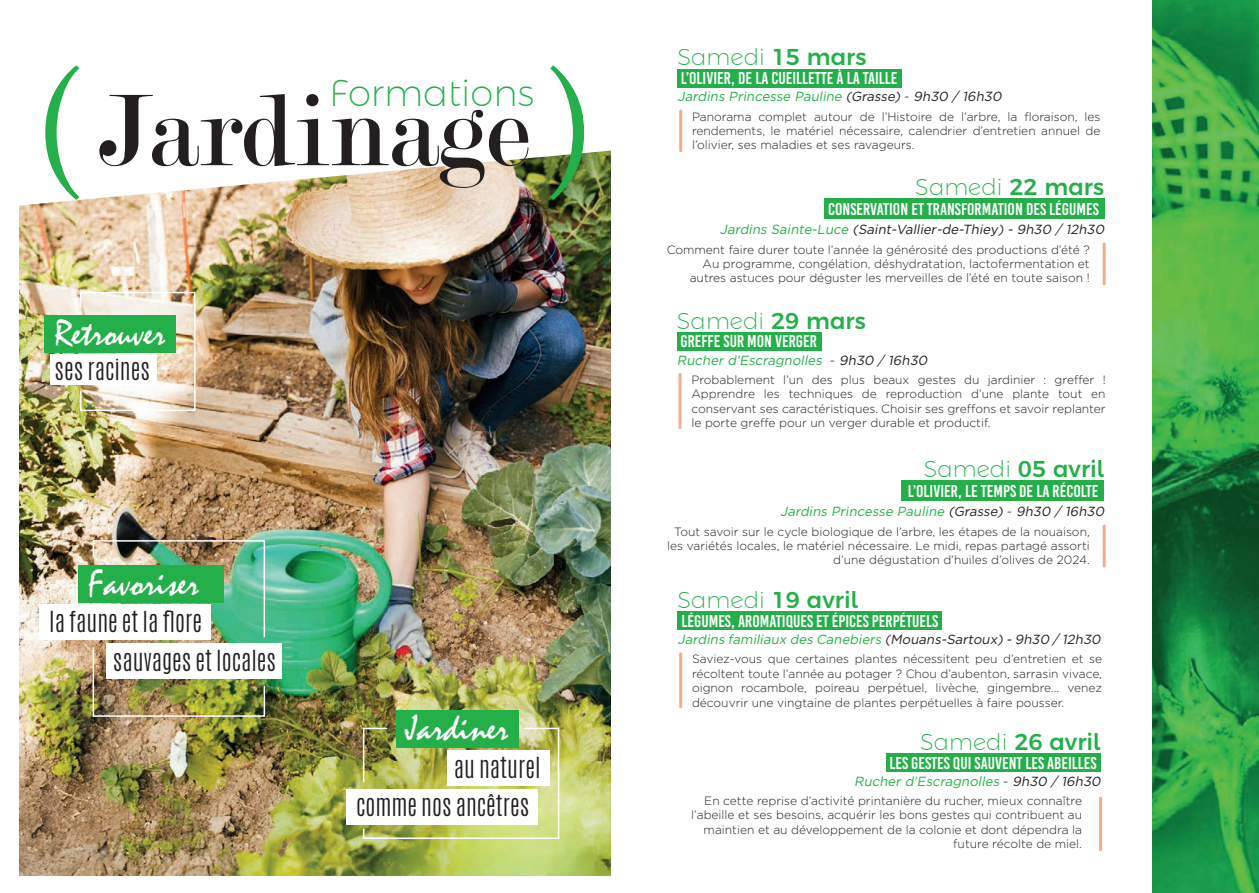
<style>
.page{position:relative;width:1259px;height:893px;background:#fff}
.page>*{position:absolute;margin:0;border:0;box-sizing:border-box;transform-origin:0 0}
.t1{font:108.9px "Modern";color:#231f20}
.t2{font:37.5px "Mistral";color:#fff}
.t3{font:200 37.5px "Montserrat Alternates";color:#25af4a}
.t4{font:300 24.15px/38.4px "Antonio";color:#231f20}
.t5{font:500 22.95px "Montserrat Alternates";color:#25af4a}
.t6{font:200 22.95px "Montserrat Alternates";color:#25af4a}
.t7{font:17.1px "Bebas Kai";color:#fff}
.t8{font:italic 13.2px "Gotham";color:#25af4a}
.t9{font:italic 13.2px "Gotham";color:#231f20}
.t10{font:300 12px/14.4px "Gotham";color:#231f20;text-align:justify}
.s1{font-weight:500}
.s2{color:#231f20}
.s3{font-weight:300;font-style:normal;color:#231f20}
.s4{color:#25af4a}
.s5{font-weight:200}
</style>
<div class="page">
<img style="left:19px;top:150px;width:592px;height:726px">
<svg style="left:550px;top:65px;width:34px;height:135px"></svg>
<div style="left:44px;top:315px;width:132px;height:37px;background:#25af4a"></div>
<div style="left:50px;top:355px;width:106px;height:30px;background:#fff"></div>
<div style="left:677px;top:69px;width:225px;height:19px;background:#25af4a"></div>
<hr style="left:679px;top:111px;width:3px;height:40px;background:#f0ae8b">
<div style="left:677px;top:332px;width:144px;height:19px;background:#25af4a"></div>
<hr style="left:678px;top:374px;width:3px;height:54px;background:#f0ae8b">
<div style="left:824px;top:198px;width:280px;height:21px;background:#25af4a"></div>
<hr style="left:1102px;top:244px;width:3px;height:40px;background:#f0ae8b">
<div style="left:901px;top:481px;width:203px;height:20px;background:#25af4a"></div>
<hr style="left:1102px;top:526px;width:3px;height:40px;background:#f0ae8b">
<div style="left:885px;top:753px;width:215px;height:19px;background:#25af4a"></div>
<hr style="left:1099px;top:798px;width:3px;height:52px;background:#f0ae8b">
<img style="left:1153px;top:0;width:106px;height:893px">
<svg style="left:79px;top:291px;width:117px;height:121px"></svg>
<div style="left:677px;top:611px;width:265px;height:19px;background:#25af4a"></div>
<hr style="left:679px;top:654px;width:3px;height:53px;background:#f0ae8b">
<svg style="left:45px;top:65px;width:34px;height:135px"></svg>
<div style="left:78px;top:565px;width:146px;height:37px;background:#25af4a"></div>
<div style="left:39px;top:604px;width:172px;height:36px;background:#fff"></div>
<div style="left:107px;top:643px;width:175px;height:36px;background:#fff"></div>
<img style="left:92px;top:646px;width:174px;height:72px">
<img style="left:92px;top:539px;width:174px;height:100px">
<div style="left:396px;top:710px;width:122px;height:37px;background:#25af4a"></div>
<div style="left:346px;top:789px;width:191px;height:35px;background:#fff"></div>
<svg style="left:362px;top:727px;width:198px;height:113px"></svg>
<h2 class="t3" style="left:329px;top:65px;width:206px">Formations</h2>
<h1 class="t1" style="left:97px;top:76px;width:434px">Jardinage</h1>
<h2 class="t2" style="left:54px;top:310px;width:112px">Retrouver</h2>
<h3 class="t4" style="left:54px;top:350px;width:97px">ses racines</h3>
<h2 class="t2" style="left:88px;top:560px;width:112px">Favoriser</h2>
<h3 class="t4" style="left:113px;top:603px;width:165px;text-indent:-64px">la faune et la flore sauvages et locales</h3>
<h2 class="t2" style="left:406px;top:705px;width:104px">Jardiner</h2>
<h3 class="t4" style="left:454px;top:748px;width:88px">au naturel</h3>
<h3 class="t4" style="left:356px;top:787px;width:175px">comme nos ancêtres</h3>
<h3 class="t6" style="left:677px;top:40px;width:190px">Samedi <span class="s1">15 mars</span></h3>
<h3 class="t7" style="left:681px;top:69px;width:218px">L’OLIVIER, DE LA CUEILLETTE À LA TAILLE</h3>
<p class="t8" style="left:677px;top:88px;width:328px">Jardins Princesse Pauline <span class="s2">(Grasse)</span> <span class="s3">-</span> <span class="s2">9h30 / 16h30</span></p>
<p class="t10" style="left:692px;top:109px;width:410px">Panorama complet autour de l’Histoire de l’arbre, la floraison, les rendements, le matériel nécessaire, calendrier d’entretien annuel de l’olivier, ses maladies et ses ravageurs.</p>
<h3 class="t6" style="left:915px;top:169px;width:190px">Samedi <span class="s1">22 mars</span></h3>
<h3 class="t7" style="left:828px;top:200px;width:272px">CONSERVATION ET TRANSFORMATION DES LÉGUMES</h3>
<p class="t9" style="left:720px;top:221px;width:389px"><span class="s4">Jardins Sainte-Luce</span> (Saint-Vallier-de-Thiey) - 9h30 / 12h30</p>
<p class="t10" style="left:666px;top:242px;width:424px;text-align:right">Comment faire durer toute l’année la générosité des productions d’été ?<br>Au programme, congélation, déshydratation, lactofermentation et autres astuces pour déguster les merveilles de l’été en toute saison !</p>
<h3 class="t6" style="left:677px;top:303px;width:190px">Samedi <span class="s1">29 mars</span></h3>
<h3 class="t7" style="left:680px;top:332px;width:138px">GREFFE SUR MON VERGER</h3>
<p class="t8" style="left:677px;top:352px;width:255px">Rucher d’Escragnolles <span class="s3">-</span> <span class="s2">9h30 / 16h30</span></p>
<p class="t10" style="left:691px;top:372px;width:416px">Probablement l’un des plus beaux gestes du jardinier : greffer !<br>Apprendre les techniques de reproduction d’une plante tout en conservant ses caractéristiques. Choisir ses greffons et savoir replanter le porte greffe pour un verger durable et productif.</p>
<h3 class="t5" style="left:924px;top:450px;width:182px"><span class="s5">Samedi</span> 05 avril</h3>
<h3 class="t7" style="left:908px;top:482px;width:192px">L’OLIVIER, LE TEMPS DE LA RÉCOLTE</h3>
<p class="t8" style="left:780px;top:503px;width:328px">Jardins Princesse Pauline <span class="s2">(Grasse)</span> <span class="s3">-</span> <span class="s2">9h30 / 16h30</span></p>
<p class="t10" style="left:667px;top:524px;width:424px;text-align:right">Tout savoir sur le cycle biologique de l’arbre, les étapes de la nouaison, les variétés locales, le matériel nécessaire. Le midi, repas partagé assorti d’une dégustation d’huiles d’olives de 2024.</p>
<h3 class="t5" style="left:677px;top:581px;width:182px"><span class="s5">Samedi</span> 19 avril</h3>
<h3 class="t7" style="left:681px;top:612px;width:258px">LÉGUMES, AROMATIQUES ET ÉPICES PERPÉTUELS</h3>
<p class="t8" style="left:677px;top:631px;width:427px">Jardins familiaux des Canebiers <span class="s2">(Mouans-Sartoux) - 9h30 / 12h30</span></p>
<p class="t10" style="left:692px;top:651px;width:411px">Saviez-vous que certaines plantes nécessitent peu d’entretien et se récoltent toute l’année au potager ? Chou d’aubenton, sarrasin vivace, oignon rocambole, poireau perpétuel, livèche, gingembre… venez découvrir une vingtaine de plantes perpétuelles à faire pousser.</p>
<h3 class="t5" style="left:920px;top:723px;width:182px"><span class="s5">Samedi</span> 26 avril</h3>
<h3 class="t7" style="left:889px;top:753px;width:208px">LES GESTES QUI SAUVENT LES ABEILLES</h3>
<p class="t8" style="left:854px;top:772px;width:251px">Rucher d’Escragnolles <span class="s3">-</span> <span class="s2">9h30 / 16h30</span></p>
<p class="t10" style="left:691px;top:793px;width:392px;text-align:right">En cette reprise d’activité printanière du rucher, mieux connaître l’abeille et ses besoins, acquérir les bons gestes qui contribuent au maintien et au développement de la colonie et dont dépendra la future récolte de miel.</p>
</div>
